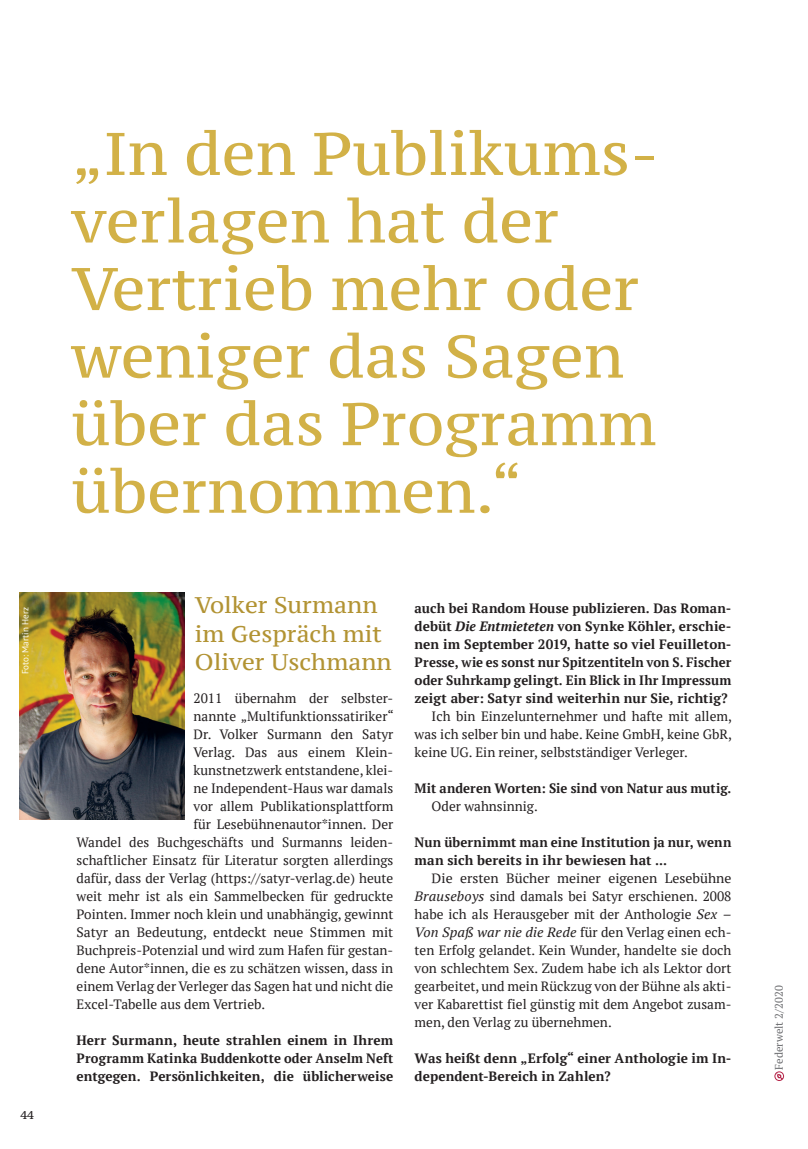
<style>
.page{position:relative;width:808px;height:1149px;background:#fff}
.page>*{position:absolute;margin:0;border:0;box-sizing:border-box;transform-origin:0 0}
.t1{font:60px/67.5px "PT Serif Caption";color:#d2b147}
.t2{font:22.5px/28.5px "PT Serif Caption";color:#b29333}
.t3{font:13.5px/18px "PT Serif";color:#231f20;text-align:justify}
.t4{font:700 13.5px/18px "PT Serif";letter-spacing:.005em;color:#231f20}
.t5{font:700 13.5px "PT Serif";letter-spacing:.005em;color:#231f20;scale:.96 1}
.t6{font:11.25px "PT Serif Caption";color:#231f20}
.t7{font:10.95px "PT Serif";color:#6c6d70}
.t8{font:9px "PT Sans";color:#fff}
.s1{font-style:italic}
</style>
<div class="page">
<svg style="left:774px;top:1071px;width:10px;height:9px"></svg>
<img style="left:19px;top:592px;width:166px;height:227px">
<p class="t8" style="left:20px;top:674px;width:69px;rotate:-90deg">Foto: Martin Herz</p>
<p class="t6" style="left:21px;top:1107px;width:15px">44</p>
<h1 class="t1" style="left:72px;top:119px;width:588px">„In den Publikums&shy;verlagen hat der<br>Vertrieb mehr oder weniger das Sagen über das Programm übernommen.“</h1>
<h2 class="t2" style="left:195px;top:590px;width:189px">Volker Surmann im Gespräch mit</h2>
<h2 class="t2" style="left:195px;top:647px;width:198px">Oliver Uschmann</h2>
<p class="t3" style="left:193px;top:688px;width:201px">2011 übernahm der selbster-</p>
<p class="t3" style="left:193px;top:706px;width:202px">nannte „Multifunktionssatiriker“</p>
<p class="t3" style="left:193px;top:724px;width:201px">Dr. Volker Surmann den Satyr</p>
<p class="t3" style="left:193px;top:742px;width:201px">Verlag. Das aus einem Klein-</p>
<p class="t3" style="left:193px;top:760px;width:201px">kunstnetzwerk entstandene, klei-</p>
<p class="t3" style="left:193px;top:778px;width:201px">ne Independent-Haus war damals</p>
<p class="t3" style="left:193px;top:796px;width:201px">vor allem Publikationsplattform</p>
<p class="t3" style="left:193px;top:814px;width:201px">für Lesebühnenautor*innen. Der</p>
<p class="t3" style="left:77px;top:832px;width:318px">Wandel des Buchgeschäfts und Surmanns leiden-</p>
<p class="t3" style="left:77px;top:850px;width:318px">schaftlicher Einsatz für Literatur sorgten allerdings</p>
<p class="t3" style="left:77px;top:868px;width:318px">dafür, dass der Verlag (https://satyr-verlag.de) heute</p>
<p class="t3" style="left:77px;top:886px;width:318px">weit mehr ist als ein Sammelbecken für gedruckte</p>
<p class="t3" style="left:77px;top:904px;width:318px">Pointen. Immer noch klein und unabhängig, gewinnt</p>
<p class="t3" style="left:77px;top:922px;width:318px">Satyr an Bedeutung, entdeckt neue Stimmen mit</p>
<p class="t3" style="left:77px;top:940px;width:318px">Buchpreis-Potenzial und wird zum Hafen für gestan-</p>
<p class="t3" style="left:77px;top:958px;width:318px">dene Autor*innen, die es zu schätzen wissen, dass in</p>
<p class="t3" style="left:77px;top:976px;width:318px">einem Verlag der Verleger das Sagen hat und nicht die</p>
<p class="t3" style="left:77px;top:994px;width:190px">Excel-Tabelle aus dem Vertrieb.</p>
<p class="t4" style="left:77px;top:1030px;width:318px;text-align:justify">Herr Surmann, heute strahlen einem in Ihrem Programm Katinka Buddenkotte oder Anselm Neft entgegen. Persönlichkeiten, die üblicherweise</p>
<p class="t4" style="left:415px;top:598px;width:318px">auch bei Random House publizieren. Das Roman&shy;debüt <span class="s1">Die Entmieteten</span> von Synke Köhler, erschie&shy;nen im September 2019, hatte so viel Feuilleton-Presse, wie es sonst nur Spitzentiteln von S. Fischer oder Suhrkamp gelingt. Ein Blick in Ihr Impressum zeigt aber: Satyr sind weiterhin nur Sie, richtig?</p>
<p class="t3" style="left:415px;top:706px;width:319px;text-indent:17px">Ich bin Einzelunternehmer und hafte mit allem, was ich selber bin und habe. Keine GmbH, keine GbR, keine UG. Ein reiner, selbstständiger Verleger.</p>
<p class="t5" style="left:415px;top:779px;width:331px">Mit anderen Worten: Sie sind von Natur aus mutig.</p>
<p class="t3" style="left:432px;top:796px;width:108px">Oder wahnsinnig.</p>
<p class="t4" style="left:415px;top:832px;width:318px">Nun übernimmt man eine Institution ja nur, wenn man sich bereits in ihr bewiesen hat ...</p>
<p class="t3" style="left:415px;top:868px;width:318px;text-indent:17px">Die ersten Bücher meiner eigenen Lesebühne <span class="s1">Brauseboys</span> sind damals bei Satyr erschienen. 2008 habe ich als Herausgeber mit der Anthologie <span class="s1">Sex – Von Spaß war nie die Rede</span> für den Verlag einen ech&shy;ten Erfolg gelandet. Kein Wunder, handelte sie doch von schlechtem Sex. Zudem habe ich als Lektor dort gearbeitet, und mein Rückzug von der Bühne als akti&shy;ver Kabarettist fiel günstig mit dem Angebot zusam&shy;men, den Verlag zu übernehmen.</p>
<p class="t4" style="left:415px;top:1048px;width:318px">Was heißt denn „Erfolg“ einer Anthologie im In&shy;dependent-Bereich in Zahlen?</p>
<p class="t7" style="left:772px;top:1069px;width:86px;rotate:-90deg">Federwelt 2/2020</p>
</div>
